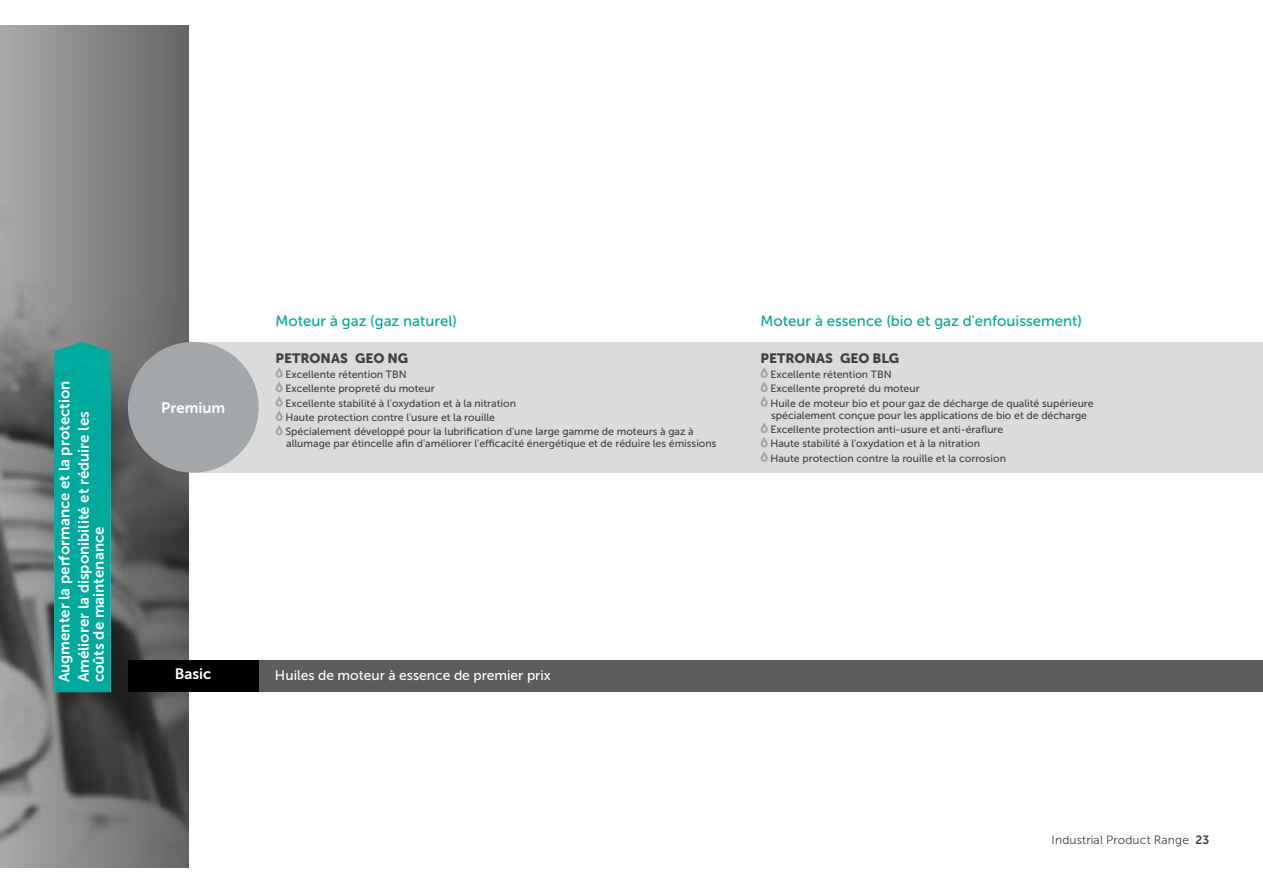
<style>
.page{position:relative;width:1263px;height:893px;background:#fff}
.page>*{position:absolute;margin:0;border:0;box-sizing:border-box;transform-origin:0 0}
.t1{font:15px/19.2px "Museo Sans 700";color:#fff}
.t2{font:15px "Museo Sans 500";color:#00a99d}
.t3{font:13.8px "Museo Sans 500";color:#fff}
.t4{font:13.5px "Museo Sans 900";color:#414042}
.t5{font:12px "Museo Sans 300";letter-spacing:.01em;color:#414042}
.t6{font:10.5px/14.4px "Museo Sans 500";color:#414042}
.s1{font-family:"Museo Sans 700"}
</style>
<div class="page">
<svg style="left:0;top:25px;width:189px;height:842px;background:#747474"></svg>
<div style="left:54px;top:342px;width:57px;height:350px;background:#00a99d"></div>
<div style="left:128px;top:660px;width:1135px;height:32px;background:#5e5d5e"></div>
<div style="left:128px;top:660px;width:130px;height:32px;background:#000"></div>
<div style="left:193px;top:342px;width:1070px;height:131px;background:#dadcdc"></div>
<div style="left:128px;top:342px;width:131px;height:131px;background:#a3a7a9;border-radius:50%"></div>
<svg style="left:276px;top:367px;width:7px;height:68px"></svg>
<svg style="left:760px;top:367px;width:8px;height:40px"></svg>
<svg style="left:760px;top:422px;width:8px;height:40px"></svg>
<h1 class="t1" style="left:55px;top:682px;width:303px;rotate:-90deg">Augmenter la performance et la protection<br>Améliorer la disponibilité et réduire les</h1>
<h1 class="t1" style="left:89px;top:682px;width:157px;rotate:-90deg">coûts de maintenance</h1>
<h1 class="t1" style="left:161px;top:398px;width:65px">Premium</h1>
<h1 class="t2" style="left:276px;top:313px;width:183px">Moteur à gaz (gaz naturel)</h1>
<h1 class="t2" style="left:760px;top:313px;width:323px">Moteur à essence (bio et gaz d'enfouissement)</h1>
<p class="t4" style="left:276px;top:351px;width:134px">PETRONAS GEO NG</p>
<p class="t6" style="left:285px;top:367px;width:410px">Excellente rétention TBN<br>Excellente propreté du moteur<br>Excellente stabilité à l'oxydation et à la nitration<br>Haute protection contre l'usure et la rouille<br>Spécialement développé pour la lubrification d'une large gamme de moteurs à gaz à</p>
<p class="t6" style="left:286px;top:437px;width:432px">allumage par étincelle afin d'améliorer l'efficacité énergétique et de réduire les émissions</p>
<p class="t4" style="left:760px;top:351px;width:140px">PETRONAS GEO BLG</p>
<p class="t6" style="left:770px;top:367px;width:325px">Excellente rétention TBN<br>Excellente propreté du moteur<br>Huile de moteur bio et pour gaz de décharge de qualité supérieure</p>
<p class="t6" style="left:770px;top:408px;width:318px">spécialement conçue pour les applications de bio et de décharge Excellente protection anti-usure et anti-éraflure<br>Haute stabilité à l'oxydation et à la nitration<br>Haute protection contre la rouille et la corrosion</p>
<h1 class="t1" style="left:175px;top:664px;width:38px">Basic</h1>
<h2 class="t3" style="left:275px;top:667px;width:277px">Huiles de moteur à essence de premier prix</h2>
<p class="t5" style="left:1052px;top:834px;width:159px">Industrial Product Range <span class="s1">23</span></p>
</div>
